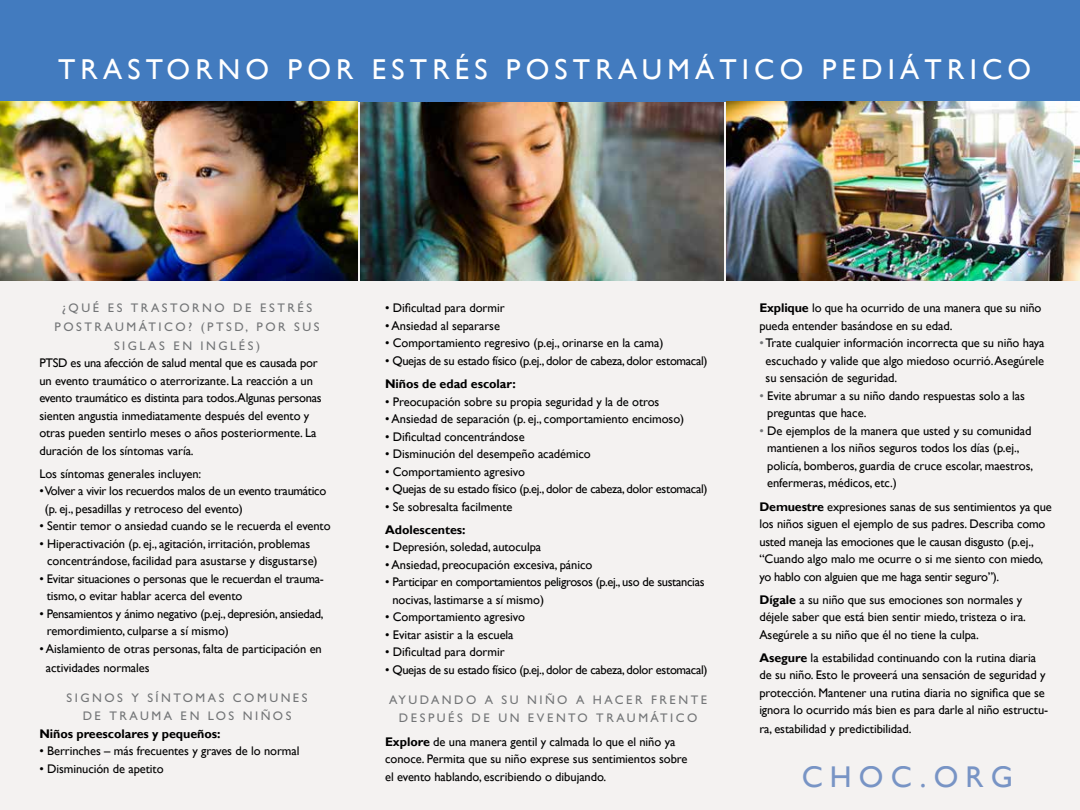
<style>
.page{position:relative;width:1080px;height:810px;background:#fff}
.page>*{position:absolute;margin:0;border:0;box-sizing:border-box;transform-origin:0 0}
.t1{font:30px "Gill Sans";letter-spacing:.24em;color:#7e9cd1}
.t2{font:28.75px "Gill Sans";letter-spacing:.18em;color:#fff}
.t3{font:12.5px/17.5px "Gill Sans";letter-spacing:-.005em;color:#000}
.t4{font:12.5px/17.5px "Gill Sans";letter-spacing:-.025em;color:#000}
.t5{font:500 12.5px/18.8px "Gill Sans MT Pro";letter-spacing:.2em;color:#737577;text-align:center}
.t6{font:700 12.5px "Gill Sans";letter-spacing:-.005em;color:#000}
.s1{font-weight:700}
.s2{color:#737577}
</style>
<div class="page">
<div style="left:726px;top:0;width:354px;height:810px;background:#f4f2f1"></div>
<div style="left:366px;top:0;width:360px;height:810px;background:#f4f2f1"></div>
<div style="left:0;top:0;width:366px;height:810px;background:#f4f2f1"></div>
<img style="left:360px;top:101px;width:364px;height:180px">
<div style="left:0;top:0;width:1080px;height:101px;background:#427bbf"></div>
<img style="left:0;top:101px;width:358px;height:180px">
<img style="left:726px;top:101px;width:354px;height:180px">
<h2 class="t2" style="left:58px;top:52px;width:975px">TRASTORNO POR ESTRÉS POSTRAUMÁTICO PEDIÁTRICO</h2>
<p class="t5" style="left:55px;top:299px;width:267px">¿QUÉ ES TRASTORNO DE ESTRÉS<br>POSTRAUMÁTICO? (PTSD, POR SUS<br>SIGLAS EN INGLÉS)</p>
<p class="t3" style="left:39px;top:355px;width:284px">PTSD es una afección de salud mental que es causada por un evento traumático o aterrorizante. La reacción a un evento traumático es distinta para todos.Algunas personas sienten angustia inmediatamente después del evento y otras pueden sentirlo meses o años posteriormente. La duración de los síntomas varía.</p>
<p class="t3" style="left:39px;top:465px;width:164px">Los síntomas generales incluyen:</p>
<p class="t4" style="left:45px;top:483px;width:283px;text-indent:-5px">• Volver a vivir los recuerdos malos de un evento traumático (p. ej., pesadillas y retroceso del evento)</p>
<p class="t3" style="left:39px;top:518px;width:293px">• Sentir temor o ansiedad cuando se le recuerda el evento</p>
<p class="t3" style="left:47px;top:535px;width:272px;text-indent:-8px">• Hiperactivación (p. ej., agitación, irritación, problemas concentrándose, facilidad para asustarse y disgustarse)</p>
<p class="t3" style="left:47px;top:570px;width:279px;text-indent:-7px">• Evitar situaciones o personas que le recuerdan el trauma&shy;tismo, o evitar hablar acerca del evento</p>
<p class="t3" style="left:47px;top:605px;width:278px;text-indent:-7px">• Pensamientos y ánimo negativo (p.ej., depresión, ansiedad, remordimiento, culparse a sí mismo)</p>
<p class="t3" style="left:46px;top:640px;width:277px;line-height:18.8px;text-indent:-7px">• Aislamiento de otras personas, falta de participación en actividades normales</p>
<p class="t5" style="left:67px;top:688px;width:243px">SIGNOS Y SÍNTOMAS COMUNES<br>DE TRAUMA EN LOS NIÑOS</p>
<p class="t6" style="left:39px;top:726px;width:183px">Niños preescolares y pequeños:</p>
<p class="t3" style="left:39px;top:743px;width:262px">• Berrinches – más frecuentes y graves de lo normal</p>
<p class="t3" style="left:39px;top:760px;width:126px">• Disminución de apetito</p>
<p class="t3" style="left:385px;top:300px;width:121px">• Dificultad para dormir</p>
<p class="t3" style="left:385px;top:317px;width:116px">• Ansiedad al separarse</p>
<p class="t3" style="left:385px;top:335px;width:280px">• Comportamiento regresivo (p.ej., orinarse en la cama)</p>
<p class="t4" style="left:385px;top:352px;width:324px">• Quejas de su estado físico (p.ej., dolor de cabeza, dolor estomacal)</p>
<p class="t6" style="left:385px;top:376px;width:132px">Niños de edad escolar:</p>
<p class="t3" style="left:385px;top:393px;width:276px">• Preocupación sobre su propia seguridad y la de otros</p>
<p class="t3" style="left:385px;top:410px;width:301px">• Ansiedad de separación (p. ej., comportamiento encimoso)</p>
<p class="t3" style="left:385px;top:428px;width:141px">• Dificultad concentrándose</p>
<p class="t3" style="left:385px;top:445px;width:207px">• Disminución del desempeño académico</p>
<p class="t3" style="left:385px;top:463px;width:141px">• Comportamiento agresivo</p>
<p class="t4" style="left:385px;top:480px;width:324px">• Quejas de su estado físico (p.ej., dolor de cabeza, dolor estomacal)</p>
<p class="t3" style="left:385px;top:498px;width:129px">• Se sobresalta facilmente</p>
<p class="t6" style="left:385px;top:522px;width:82px">Adolescentes:</p>
<p class="t3" style="left:385px;top:538px;width:158px">• Depresión, soledad, autoculpa</p>
<p class="t3" style="left:385px;top:556px;width:209px">• Ansiedad, preocupación excesiva, pánico</p>
<p class="t4" style="left:392px;top:573px;width:314px;text-indent:-7px">• Participar en comportamientos peligrosos (p.ej., uso de sustancias nocivas, lastimarse a sí mismo)</p>
<p class="t3" style="left:385px;top:608px;width:141px">• Comportamiento agresivo</p>
<p class="t3" style="left:385px;top:626px;width:130px">• Evitar asistir a la escuela</p>
<p class="t3" style="left:385px;top:643px;width:121px">• Dificultad para dormir</p>
<p class="t4" style="left:385px;top:661px;width:324px">• Quejas de su estado físico (p.ej., dolor de cabeza, dolor estomacal)</p>
<p class="t5" style="left:389px;top:690px;width:320px">AYUDANDO A SU NIÑO A HACER FRENTE<br>DESPUÉS DE UN EVENTO TRAUMÁTICO</p>
<p class="t3" style="left:385px;top:733px;width:304px"><span class="s1">Explore</span> de una manera gentil y calmada lo que el niño ya conoce. Permita que su niño exprese sus sentimientos sobre el evento hablando, escribiendo o dibujando.</p>
<p class="t3" style="left:759px;top:300px;width:284px"><span class="s1">Explique</span> lo que ha ocurrido de una manera que su niño pueda entender basándose en su edad.</p>
<p class="t3" style="left:766px;top:335px;width:280px;text-align:justify;text-indent:-6px"><span class="s2">•</span>Trate cualquier información incorrecta que su niño haya escuchado y valide que algo miedoso ocurrió. Asegúrele su sensación de seguridad.</p>
<p class="t3" style="left:767px;top:387px;width:259px;text-indent:-8px"><span class="s2">•</span> Evite abrumar a su niño dando respuestas solo a las preguntas que hace.</p>
<p class="t3" style="left:767px;top:422px;width:268px;text-indent:-8px"><span class="s2">•</span> De ejemplos de la manera que usted y su comunidad mantienen a los niños seguros todos los días (p.ej., policía, bomberos, guardia de cruce escolar, maestros, enfermeras, médicos, etc.)</p>
<p class="t3" style="left:759px;top:498px;width:294px"><span class="s1">Demuestre</span> expresiones sanas de sus sentimientos ya que los niños siguen el ejemplo de sus padres. Describa como usted maneja las emociones que le causan disgusto (p.ej., “Cuando algo malo me ocurre o si me siento con miedo, yo hablo con alguien que me haga sentir seguro”).</p>
<p class="t3" style="left:759px;top:591px;width:268px"><span class="s1">Dígale</span> a su niño que sus emociones son normales y déjele saber que está bien sentir miedo, tristeza o ira.<br>Asegúrele a su niño que él no tiene la culpa.</p>
<p class="t3" style="left:759px;top:649px;width:290px"><span class="s1">Asegure</span> la estabilidad continuando con la rutina diaria de su niño. Esto le proveerá una sensación de seguridad y protección. Mantener una rutina diaria no significa que se ignora lo ocurrido más bien es para darle al niño estructu-</p>
<p class="t3" style="left:759px;top:720px;width:154px">ra, estabilidad y predictibilidad.</p>
<h1 class="t1" style="left:801px;top:759px;width:213px">CHOC.ORG</h1>
</div>
